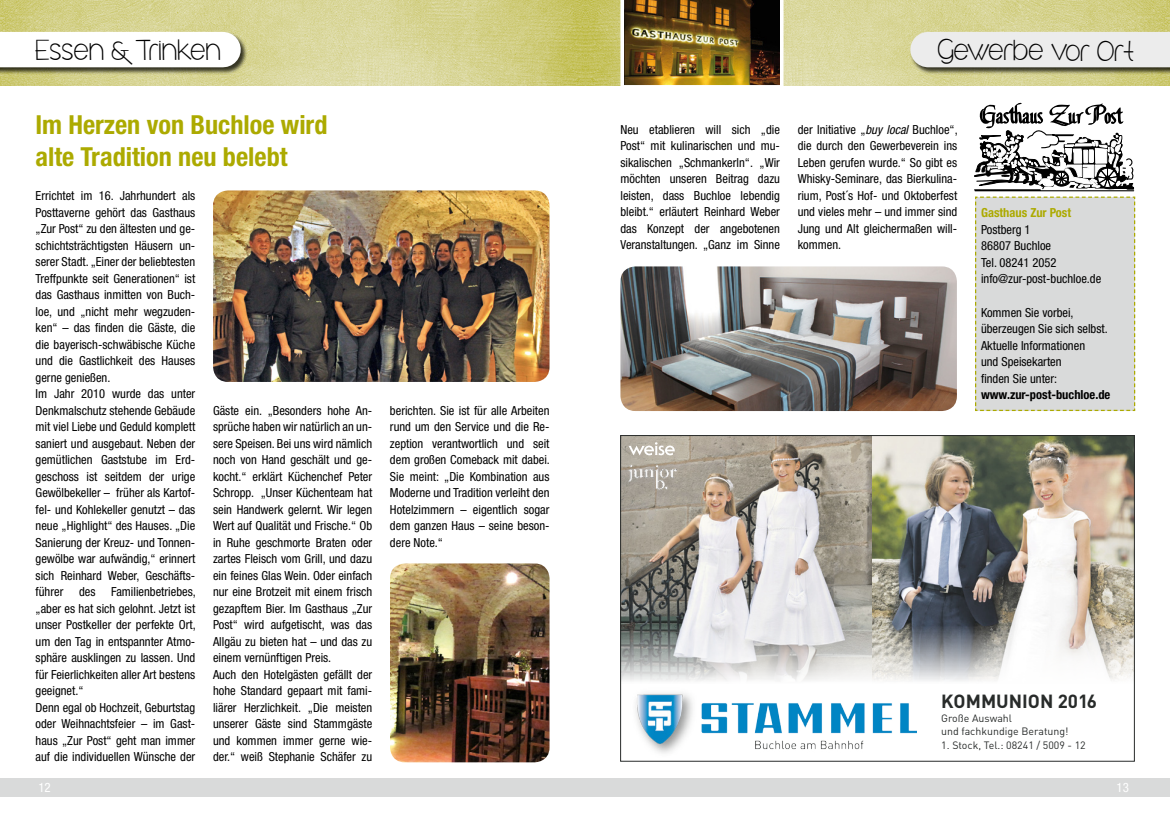
<style>
.page{position:relative;width:1170px;height:815px;background:#fff}
.page>*{position:absolute;margin:0;border:0;box-sizing:border-box;transform-origin:0 0}
.t1{font:27.5px "cafbrewery";color:#000}
.t2{font:700 condensed 26.25px/31.5px "Helvetica Neue";color:#acaa00}
.t3{font:700 18.75px "FFDIN";color:#282b2a}
.t4{font:condensed 12.88px "Helvetica Neue";color:#fff}
.t5{font:condensed 12.5px/16.5px "Helvetica Neue";color:#000}
.t6{font:700 condensed 12.5px "Helvetica Neue";color:#000}
.t7{font:700 condensed 12.5px "Helvetica Neue";color:#acaa00}
.t8{font:10.62px/13.5px "FFDIN";color:#282b2a}
.s1{font-style:italic}
</style>
<div class="page">
<div style="left:0;top:778px;width:585px;height:19px;background:#d9dada"></div>
<div style="left:585px;top:778px;width:584px;height:19px;background:#d9dada"></div>
<img style="left:0;top:0;width:1169px;height:85px">
<div style="left:0;top:32px;width:248px;height:43px;background:#000;opacity:.75"></div>
<div style="left:0;top:32px;width:223px;height:35px;background:#fff"></div>
<div style="left:909px;top:32px;width:260px;height:43px;background:#000;opacity:.75"></div>
<div style="left:927px;top:32px;width:242px;height:35px;background:#ececec"></div>
<img style="left:620px;top:0;width:163px;height:86px">
<img style="left:871px;top:437px;width:261px;height:189px">
<img style="left:622px;top:437px;width:249px;height:189px">
<svg style="left:628px;top:442px;width:47px;height:13px"></svg>
<svg style="left:622px;top:626px;width:510px;height:108px"></svg>
<img style="left:628px;top:686px;width:287px;height:67px">
<img style="left:626px;top:463px;width:60px;height:28px">
<svg style="left:974px;top:102px;width:161px;height:310px"></svg>
<img style="left:620px;top:266px;width:336px;height:145px">
<img style="left:390px;top:563px;width:159px;height:199px">
<img style="left:213px;top:190px;width:336px;height:192px">
<h1 class="t1" style="left:35px;top:33px;width:187px">Essen &amp; Trinken</h1>
<h1 class="t1" style="left:938px;top:32px;width:198px;rotate:1deg">Gewerbe vor Ort</h1>
<h2 class="t2" style="left:35px;top:109px;width:293px">Im Herzen von Buchloe wird alte Tradition neu belebt</h2>
<p class="t5" style="left:36px;top:188px;width:162px">Errichtet im 16. Jahrhundert als<br>Posttaverne gehört das Gasthaus „Zur Post“ zu den ältesten und ge&shy;schichtsträchtigsten Häusern un&shy;serer Stadt. „Einer der beliebtesten<br>Treffpunkte seit Generationen“ ist das Gasthaus inmitten von Buch&shy;loe, und „nicht mehr wegzuden&shy;ken“ – das finden die Gäste, die die bayerisch-schwäbische Küche und die Gastlichkeit des Hauses gerne genießen.<br>Im Jahr 2010 wurde das unter<br>Denkmalschutz stehende Gebäude mit viel Liebe und Geduld komplett saniert und ausgebaut. Neben der gemütlichen Gaststube im Erd&shy;geschoss ist seitdem der urige<br>Gewölbekeller – früher als Kartof&shy;fel- und Kohlekeller genutzt – das neue „Highlight“ des Hauses. „Die<br>Sanierung der Kreuz- und Tonnen&shy;gewölbe war aufwändig,“ erinnert sich Reinhard Weber, Geschäfts&shy;führer des Familienbetriebes, „aber es hat sich gelohnt. Jetzt ist unser Postkeller der perfekte Ort, um den Tag in entspannter Atmo&shy;sphäre ausklingen zu lassen. Und für Feierlichkeiten aller Art bestens geeignet.“<br>Denn egal ob Hochzeit, Geburtstag oder Weihnachtsfeier – im Gast&shy;haus „Zur Post“ geht man immer auf die individuellen Wünsche der</p>
<p class="t5" style="left:213px;top:402px;width:161px">Gäste ein. „Besonders hohe An&shy;sprüche haben wir natürlich an un&shy;sere Speisen. Bei uns wird nämlich noch von Hand geschält und ge&shy;kocht.“ erklärt Küchenchef Peter<br>Schropp. „Unser Küchenteam hat sein Handwerk gelernt. Wir legen<br>Wert auf Qualität und Frische.“ Ob in Ruhe geschmorte Braten oder zartes Fleisch vom Grill, und dazu ein feines Glas Wein. Oder einfach nur eine Brotzeit mit einem frisch gezapftem Bier. Im Gasthaus „Zur<br>Post“ wird aufgetischt, was das<br>Allgäu zu bieten hat – und das zu einem vernünftigen Preis.<br>Auch den Hotelgästen gefällt der hohe Standard gepaart mit fami&shy;liärer Herzlichkeit. „Die meisten unserer Gäste sind Stammgäste und kommen immer gerne wie&shy;der.“ weiß Stephanie Schäfer zu</p>
<p class="t5" style="left:390px;top:402px;width:161px;text-align:justify">berichten. Sie ist für alle Arbeiten rund um den Service und die Re&shy;zeption verantwortlich und seit dem großen Comeback mit dabei.<br>Sie meint: „Die Kombination aus Moderne und Tradition verleiht den Hotelzimmern – eigentlich sogar dem ganzen Haus – seine beson&shy;dere Note.“</p>
<p class="t5" style="left:620px;top:121px;width:161px;text-align:justify">Neu etablieren will sich „die Post“ mit kulinarischen und mu&shy;sikalischen „Schmankerln“. „Wir möchten unseren Beitrag dazu leisten, dass Buchloe lebendig bleibt.“ erläutert Reinhard Weber das Konzept der angebotenen Veranstaltungen. „Ganz im Sinne</p>
<p class="t5" style="left:797px;top:121px;width:161px;text-align:justify">der Initiative „<span class="s1">buy local</span> Buchloe“, die durch den Gewerbeverein ins Leben gerufen wurde.“ So gibt es Whisky-Seminare, das Bierkulina&shy;rium, Post´s Hof- und Oktoberfest und vieles mehr – und immer sind Jung und Alt gleichermaßen will&shy;kommen.</p>
<p class="t7" style="left:980px;top:205px;width:92px">Gasthaus Zur Post</p>
<p class="t5" style="left:980px;top:221px;width:122px">Postberg 1<br>86807 Buchloe<br>Tel. 08241 2052 info@zur-post-buchloe.de</p>
<p class="t5" style="left:980px;top:304px;width:128px">Kommen Sie vorbei, überzeugen Sie sich selbst.<br>Aktuelle Informationen<br>und Speisekarten<br>finden Sie unter:</p>
<p class="t6" style="left:980px;top:387px;width:131px">www.zur-post-buchloe.de</p>
<h3 class="t3" style="left:941px;top:689px;width:157px">KOMMUNION 2016</h3>
<p class="t8" style="left:941px;top:711px;width:129px">Große Auswahl<br>und fachkundige Beratung!</p>
<p class="t8" style="left:941px;top:738px;width:146px">1. Stock, Tel.: 08241 / 5009 - 12</p>
<p class="t4" style="left:38px;top:780px;width:14px">12</p>
<p class="t4" style="left:1116px;top:780px;width:14px">13</p>
</div>
